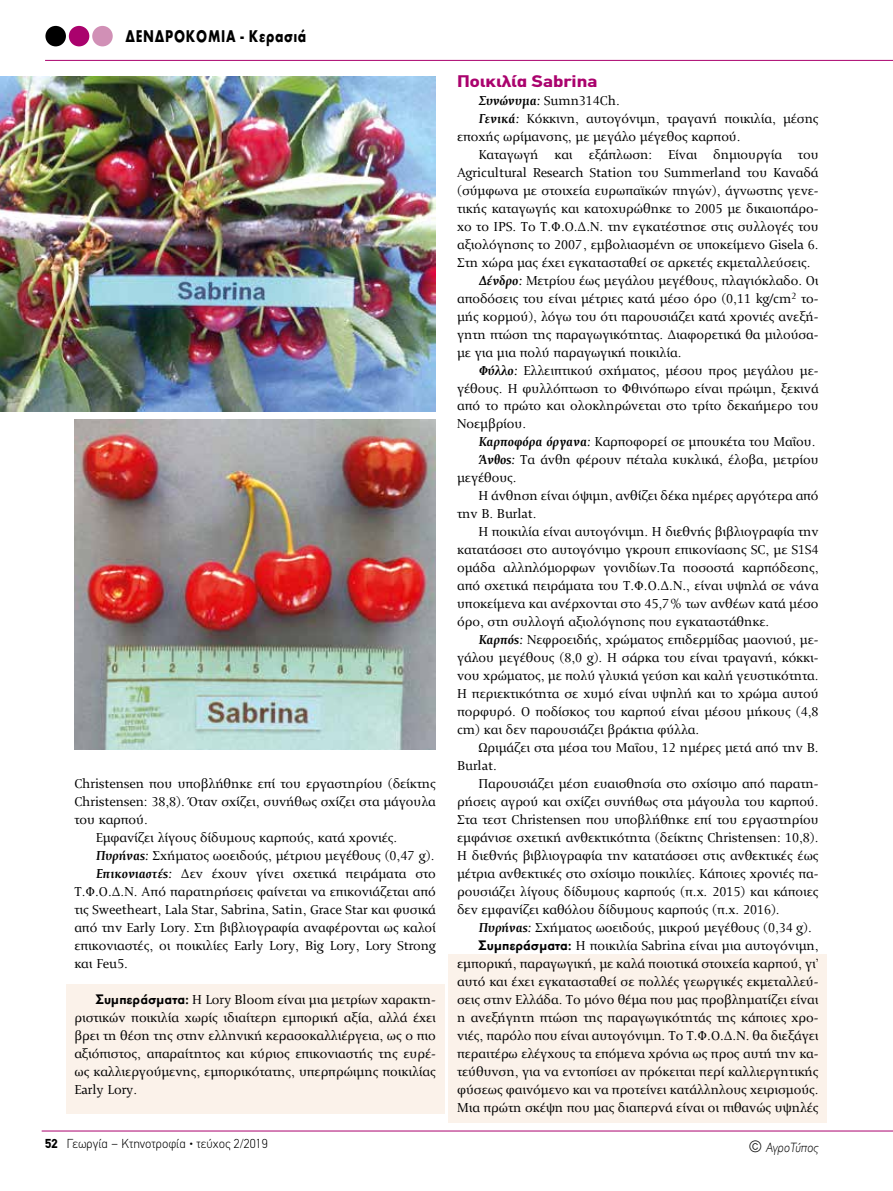
<style>
.page{position:relative;width:893px;height:1191px;background:#fff}
.page>*{position:absolute;margin:0;border:0;box-sizing:border-box;transform-origin:0 0}
.t1{font:700 17.55px "Futura Greek";letter-spacing:.05em;color:#000;scale:.77 1}
.t2{font:700 16.5px "CF Din";color:#aa026d;scale:1.2 1}
.t3{font:14.25px/18px "Details Serif Text";color:#000;text-align:justify}
.t4{font:italic 300 13.5px "Gill Sans Hel TF";color:#000}
.t5{font:300 12.75px "CF Din";color:#000}
.s1{font-weight:700;font-style:italic}
.s2{font-family:"Futura Greek";font-weight:600}
.s3{font-weight:700}
.s4{font-style:normal;font-size:15.75px}
</style>
<div class="page">
<hr style="left:42px;top:1130px;width:851px;height:1px;background:#aa026d">
<hr style="left:45px;top:60px;width:848px;height:1px;background:#aa026d">
<div style="left:45px;top:26px;width:21px;height:20px;background:#000;border-radius:50%"></div>
<div style="left:69px;top:26px;width:20px;height:20px;background:#aa026d;border-radius:50%"></div>
<div style="left:92px;top:26px;width:21px;height:20px;background:#d190b6;border-radius:50%"></div>
<div style="left:449px;top:954px;width:378px;height:169px;background:#fbf2ea"></div>
<img style="left:0;top:77px;width:436px;height:334px">
<img style="left:74px;top:420px;width:362px;height:329px">
<div style="left:66px;top:984px;width:378px;height:130px;background:#fbf2ea"></div>
<p class="t1" style="left:125px;top:26px;width:237px">ΔΕΝΔΡΟΚΟΜΙΑ - Κερασιά</p>
<p class="t3" style="left:74px;top:774px;width:363px">Christensen που υποβλήθηκε επί του εργαστηρίου (δείκτης</p>
<p class="t3" style="left:74px;top:792px;width:363px">Christensen: 38,8). Όταν σχίζει, συνήθως σχίζει στα μάγουλα</p>
<p class="t3" style="left:74px;top:810px;width:75px">του καρπού.</p>
<p class="t3" style="left:96px;top:828px;width:303px">Εμφανίζει λίγους δίδυμους καρπούς, κατά χρονιές.</p>
<p class="t3" style="left:96px;top:846px;width:340px"><span class="s1">Πυρήνας:</span> Σχήματος ωοειδούς, μέτριου μεγέθους (0,47 g).</p>
<p class="t3" style="left:96px;top:864px;width:342px"><span class="s1">Επικονιαστές:</span> Δεν έχουν γίνει σχετικά πειράματα στο</p>
<p class="t3" style="left:74px;top:882px;width:363px">Τ.Φ.Ο.Δ.Ν. Από παρατηρήσεις φαίνεται να επικονιάζεται από</p>
<p class="t3" style="left:74px;top:900px;width:363px">τις Sweetheart, Lala Star, Sabrina, Satin, Grace Star και φυσικά</p>
<p class="t3" style="left:74px;top:918px;width:363px">από την Early Lory. Στη βιβλιογραφία αναφέρονται ως καλοί</p>
<p class="t3" style="left:74px;top:936px;width:363px">επικονιαστές, οι ποικιλίες Early Lory, Big Lory, Lory Strong</p>
<p class="t3" style="left:74px;top:954px;width:55px">και Feu5.</p>
<p class="t3" style="left:74px;top:990px;width:363px;text-indent:21px"><span class="s2">Συμπεράσματα:</span> Η Lory Bloom είναι μια μετρίων χαρακτη&shy;ριστικών ποικιλία χωρίς ιδιαίτερη εμπορική αξία, αλλά έχει βρει τη θέση της στην ελληνική κερασοκαλλιέργεια, ως ο πιο αξιόπιστος, απαραίτητος και κύριος επικονιαστής της ευρέ&shy;ως καλλιεργούμενης, εμπορικότατης, υπερπρώιμης ποικιλίας Early Lory.</p>
<p class="t2" style="left:457px;top:72px;width:119px">Ποικιλία Sabrina</p>
<p class="t3" style="left:478px;top:91px;width:143px"><span class="s1">Συνώνυμα:</span> Sumn314Ch.</p>
<p class="t3" style="left:478px;top:109px;width:342px"><span class="s1">Γενικά:</span> Κόκκινη, αυτογόνιμη, τραγανή ποικιλία, μέσης</p>
<p class="t3" style="left:457px;top:127px;width:285px">εποχής ωρίμανσης, με μεγάλο μέγεθος καρπού.</p>
<p class="t3" style="left:478px;top:145px;width:342px">Καταγωγή και εξάπλωση: Είναι δημιουργία του</p>
<p class="t3" style="left:457px;top:163px;width:363px">Agricultural Research Station του Summerland του Καναδά</p>
<p class="t3" style="left:457px;top:181px;width:363px">(σύμφωνα με στοιχεία ευρωπαϊκών πηγών), άγνωστης γενε-</p>
<p class="t3" style="left:457px;top:199px;width:363px">τικής καταγωγής και κατοχυρώθηκε το 2005 με δικαιοπάρο-</p>
<p class="t3" style="left:457px;top:217px;width:363px">χο το IPS. Το Τ.Φ.Ο.Δ.Ν. την εγκατέστησε στις συλλογές του</p>
<p class="t3" style="left:457px;top:235px;width:363px">αξιολόγησης το 2007, εμβολιασμένη σε υποκείμενο Gisela 6.</p>
<p class="t3" style="left:457px;top:253px;width:355px">Στη χώρα μας έχει εγκατασταθεί σε αρκετές εκμεταλλεύσεις.</p>
<p class="t3" style="left:478px;top:271px;width:342px"><span class="s1">Δένδρο:</span> Μετρίου έως μεγάλου μεγέθους, πλαγιόκλαδο. Οι</p>
<p class="t3" style="left:457px;top:289px;width:363px">αποδόσεις του είναι μέτριες κατά μέσο όρο (0,11 kg/cm<sup>2</sup> το-</p>
<p class="t3" style="left:457px;top:307px;width:363px">μής κορμού), λόγω του ότι παρουσιάζει κατά χρονιές ανεξή-</p>
<p class="t3" style="left:457px;top:325px;width:363px">γητη πτώση της παραγωγικότητας. Διαφορετικά θα μιλούσα-</p>
<p class="t3" style="left:457px;top:343px;width:226px">με για μια πολύ παραγωγική ποικιλία.</p>
<p class="t3" style="left:478px;top:361px;width:342px"><span class="s1">Φύλλο:</span> Ελλειπτικού σχήματος, μέσου προς μεγάλου με-</p>
<p class="t3" style="left:457px;top:379px;width:363px">γέθους. Η φυλλόπτωση το Φθινόπωρο είναι πρώιμη, ξεκινά</p>
<p class="t3" style="left:457px;top:397px;width:363px">από το πρώτο και ολοκληρώνεται στο τρίτο δεκαήμερο του</p>
<p class="t3" style="left:457px;top:415px;width:71px">Νοεμβρίου.</p>
<p class="t3" style="left:478px;top:433px;width:339px"><span class="s1">Καρποφόρα όργανα:</span> Καρποφορεί σε μπουκέτα του Μαΐου.</p>
<p class="t3" style="left:478px;top:451px;width:342px"><span class="s1">Άνθος:</span> Τα άνθη φέρουν πέταλα κυκλικά, έλοβα, μετρίου</p>
<p class="t3" style="left:457px;top:468px;width:61px">μεγέθους.</p>
<p class="t3" style="left:478px;top:486px;width:342px">Η άνθηση είναι όψιμη, ανθίζει δέκα ημέρες αργότερα από</p>
<p class="t3" style="left:457px;top:504px;width:81px">την B. Burlat.</p>
<p class="t3" style="left:478px;top:522px;width:342px">Η ποικιλία είναι αυτογόνιμη. Η διεθνής βιβλιογραφία την</p>
<p class="t3" style="left:457px;top:540px;width:363px">κατατάσσει στο αυτογόνιμο γκρουπ επικονίασης SC, με S1S4</p>
<p class="t3" style="left:457px;top:558px;width:363px">ομάδα αλληλόμορφων γονιδίων.Τα ποσοστά καρπόδεσης,</p>
<p class="t3" style="left:457px;top:576px;width:363px">από σχετικά πειράματα του Τ.Φ.Ο.Δ.Ν., είναι υψηλά σε νάνα</p>
<p class="t3" style="left:457px;top:594px;width:363px">υποκείμενα και ανέρχονται στο 45,7% των ανθέων κατά μέσο</p>
<p class="t3" style="left:457px;top:612px;width:314px">όρο, στη συλλογή αξιολόγησης που εγκαταστάθηκε.</p>
<p class="t3" style="left:478px;top:630px;width:342px"><span class="s1">Καρπός:</span> Νεφροειδής, χρώματος επιδερμίδας μαονιού, με-</p>
<p class="t3" style="left:457px;top:648px;width:363px">γάλου μεγέθους (8,0 g). Η σάρκα του είναι τραγανή, κόκκι-</p>
<p class="t3" style="left:457px;top:666px;width:363px">νου χρώματος, με πολύ γλυκιά γεύση και καλή γευστικότητα.</p>
<p class="t3" style="left:457px;top:684px;width:363px">Η περιεκτικότητα σε χυμό είναι υψηλή και το χρώμα αυτού</p>
<p class="t3" style="left:457px;top:702px;width:363px">πορφυρό. Ο ποδίσκος του καρπού είναι μέσου μήκους (4,8</p>
<p class="t3" style="left:457px;top:720px;width:244px">cm) και δεν παρουσιάζει βράκτια φύλλα.</p>
<p class="t3" style="left:478px;top:738px;width:342px">Ωριμάζει στα μέσα του Μαΐου, 12 ημέρες μετά από την B.</p>
<p class="t3" style="left:457px;top:756px;width:41px">Burlat.</p>
<p class="t3" style="left:478px;top:774px;width:342px">Παρουσιάζει μέση ευαισθησία στο σχίσιμο από παρατη-</p>
<p class="t3" style="left:457px;top:792px;width:363px">ρήσεις αγρού και σχίζει συνήθως στα μάγουλα του καρπού.</p>
<p class="t3" style="left:457px;top:810px;width:363px">Στα τεστ Christensen που υποβλήθηκε επί του εργαστηρίου</p>
<p class="t3" style="left:457px;top:828px;width:363px">εμφάνισε σχετική ανθεκτικότητα (δείκτης Christensen: 10,8).</p>
<p class="t3" style="left:457px;top:846px;width:363px">Η διεθνής βιβλιογραφία την κατατάσσει στις ανθεκτικές έως</p>
<p class="t3" style="left:457px;top:864px;width:363px">μέτρια ανθεκτικές στο σχίσιμο ποικιλίες. Κάποιες χρονιές πα-</p>
<p class="t3" style="left:457px;top:882px;width:363px">ρουσιάζει λίγους δίδυμους καρπούς (π.χ. 2015) και κάποιες</p>
<p class="t3" style="left:457px;top:900px;width:324px">δεν εμφανίζει καθόλου δίδυμους καρπούς (π.χ. 2016).</p>
<p class="t3" style="left:478px;top:918px;width:335px"><span class="s1">Πυρήνας:</span> Σχήματος ωοειδούς, μικρού μεγέθους (0,34 g).</p>
<p class="t3" style="left:478px;top:936px;width:342px"><span class="s2">Συμπεράσματα:</span> Η ποικιλία Sabrina είναι μια αυτογόνιμη,</p>
<p class="t3" style="left:457px;top:954px;width:363px">εμπορική, παραγωγική, με καλά ποιοτικά στοιχεία καρπού, γι’</p>
<p class="t3" style="left:457px;top:972px;width:363px">αυτό και έχει εγκατασταθεί σε πολλές γεωργικές εκμεταλλεύ-</p>
<p class="t3" style="left:457px;top:990px;width:363px">σεις στην Ελλάδα. Το μόνο θέμα που μας προβληματίζει είναι</p>
<p class="t3" style="left:457px;top:1008px;width:363px">η ανεξήγητη πτώση της παραγωγικότητάς της κάποιες χρο-</p>
<p class="t3" style="left:457px;top:1026px;width:363px">νιές, παρόλο που είναι αυτογόνιμη. Το Τ.Φ.Ο.Δ.Ν. θα διεξάγει</p>
<p class="t3" style="left:457px;top:1043px;width:363px">περαιτέρω ελέγχους τα επόμενα χρόνια ως προς αυτή την κα-</p>
<p class="t3" style="left:457px;top:1061px;width:363px">τεύθυνση, για να εντοπίσει αν πρόκειται περί καλλιεργητικής</p>
<p class="t3" style="left:457px;top:1079px;width:363px">φύσεως φαινόμενο και να προτείνει κατάλληλους χειρισμούς.</p>
<p class="t3" style="left:457px;top:1097px;width:363px">Μια πρώτη σκέψη που μας διαπερνά είναι οι πιθανώς υψηλές</p>
<p class="t5" style="left:45px;top:1137px;width:224px"><span class="s3">52</span> Γεωργία – Κτηνοτροφία • τεύχος 2/2019</p>
<p class="t4" style="left:749px;top:1140px;width:71px"><span class="s4">©</span> ΑγροΤύπος</p>
</div>
